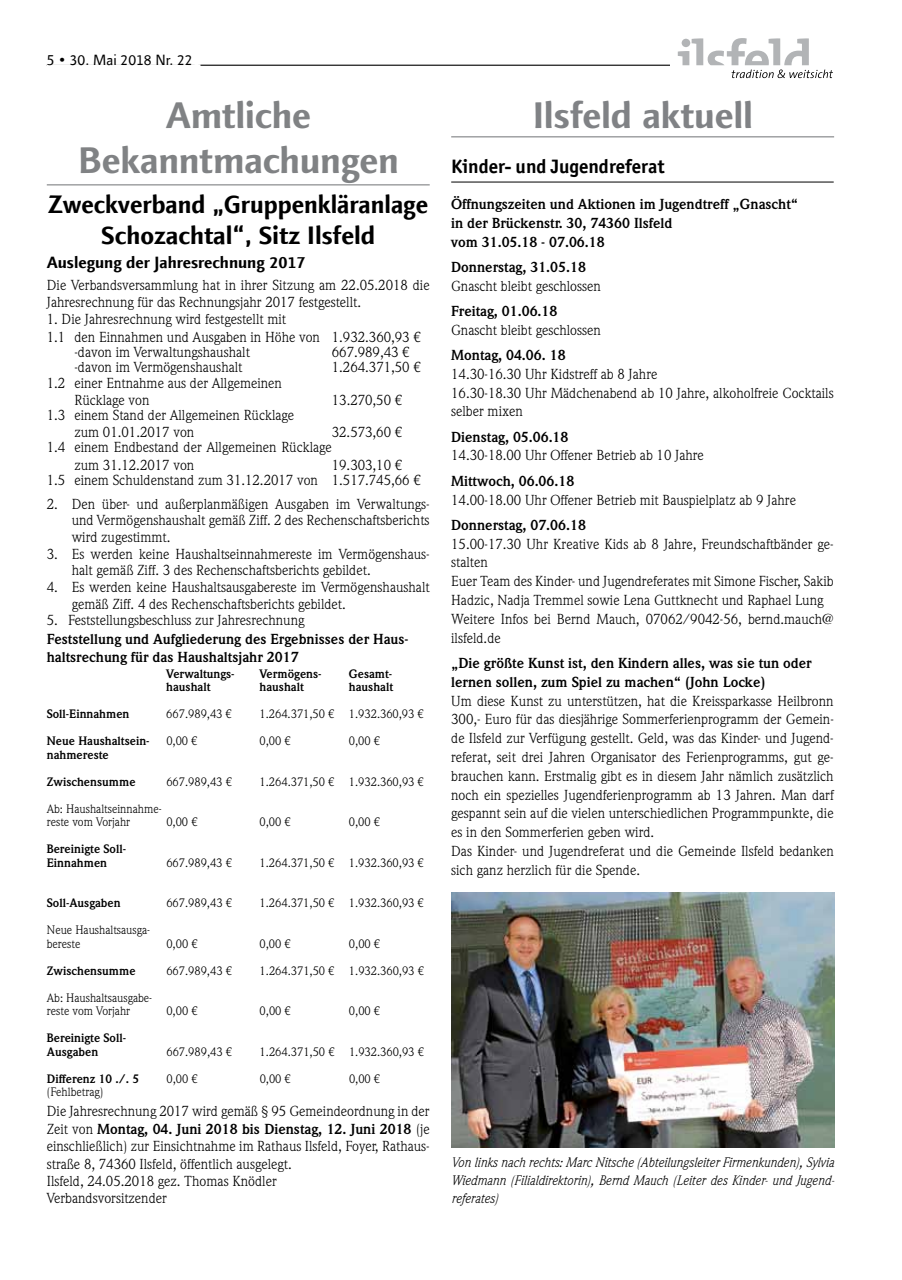
<style>
.page{position:relative;width:902px;height:1280px;background:#fff}
.page>*{position:absolute;margin:0;border:0;box-sizing:border-box;transform-origin:0 0}
.t1{font:700 37.5px/45px "Linotype Finnegan";letter-spacing:-.005em;color:#808284;text-align:center}
.t2{font:700 37.5px "Linotype Finnegan";letter-spacing:-.005em;color:#808285}
.t3{font:700 25.5px/30.8px "Linotype Finnegan";color:#000;text-align:center}
.t4{font:700 19.5px "Officina San ITC";color:#000}
.t5{font:700 16.5px "Linotype Finnegan";color:#000}
.t6{font:15px "Linotype Finnegan";color:#000}
.t7{font:14.25px/18.8px "Weidemann";color:#000}
.t8{font:700 14.25px/18.8px "Weidemann";color:#000}
.t9{font:italic 13.5px/18.1px "Weidemann";color:#000;text-align:justify;scale:.93 1}
.t10{font:12px/13.5px "Weidemann";color:#000}
.t11{font:700 12px/13.5px "Weidemann";color:#000}
.s1{color:#fff}
.s2{font-weight:700}
</style>
<div class="page">
<hr style="left:47px;top:184px;width:382px;height:1px;background:#808284">
<hr style="left:451px;top:182px;width:382px;height:1px;background:#000">
<hr style="left:451px;top:136px;width:383px;height:1px;background:#808285">
<img style="left:451px;top:892px;width:383px;height:256px">
<hr style="left:47px;top:65px;width:623px;height:1px;background:#000">
<div style="left:47px;top:64px;width:153px;height:5px;background:#fff"></div>
<svg style="left:677px;top:38px;width:156px;height:40px"></svg>
<p class="t6" style="left:47px;top:51px;width:155px">5 • 30. Mai 2018 Nr. 22<span class="s1">0</span></p>
<h1 class="t1" style="left:78px;top:93px;width:322px">Amtliche<br>Bekanntmachungen</h1>
<h2 class="t3" style="left:48px;top:190px;width:381px">Zweckverband „Gruppenkläranlage<br>Schozachtal“, Sitz Ilsfeld</h2>
<p class="t5" style="left:47px;top:253px;width:260px">Auslegung der Jahresrechnung 2017</p>
<p class="t7" style="left:47px;top:276px;width:384px;line-height:17.4px">Die Verbandsversammlung hat in ihrer Sitzung am 22.05.2018 die<br>Jahresrechnung für das Rechnungsjahr 2017 festgestellt.</p>
<p class="t7" style="left:47px;top:311px;width:375px;line-height:17.5px">1. Die Jahresrechnung wird festgestellt mit<br>1.1 den Einnahmen und Ausgaben in Höhe von 1.932.360,93 €</p>
<p class="t7" style="left:74px;top:343px;width:177px">-davon im Verwaltungshaushalt</p>
<p class="t7" style="left:332px;top:343px;width:79px">667.989,43 €</p>
<p class="t7" style="left:74px;top:358px;width:169px">-davon im Vermögenshaushalt</p>
<p class="t7" style="left:332px;top:358px;width:90px">1.264.371,50 €</p>
<p class="t7" style="left:74px;top:374px;width:209px;line-height:17.2px;text-indent:-28px">1.2 einer Entnahme aus der Allgemeinen<br>Rücklage von</p>
<p class="t7" style="left:332px;top:390px;width:72px">13.270,50 €</p>
<p class="t7" style="left:74px;top:406px;width:221px;line-height:17.2px;text-indent:-28px">1.3 einem Stand der Allgemeinen Rücklage zum 01.01.2017 von</p>
<p class="t7" style="left:47px;top:425px;width:357px;line-height:15.1px;text-indent:285px">32.573,60 €<br>1.4 einem Endbestand der Allgemeinen Rücklage</p>
<p class="t7" style="left:74px;top:455px;width:121px">zum 31.12.2017 von</p>
<p class="t7" style="left:47px;top:457px;width:375px;line-height:15.1px;text-indent:285px">19.303,10 €<br>1.5 einem Schuldenstand zum 31.12.2017 von 1.517.745,66 €</p>
<p class="t7" style="left:72px;top:495px;width:359px;line-height:16.6px;text-align:justify;text-indent:-25px">2. Den über- und außerplanmäßigen Ausgaben im Verwaltungs&shy;und Vermögenshaushalt gemäß Ziff. 2 des Rechenschaftsberichts wird zugestimmt.</p>
<p class="t7" style="left:72px;top:545px;width:359px;line-height:16.6px;text-indent:-25px">3. Es werden keine Haushaltseinnahmereste im Vermögenshaus&shy;halt gemäß Ziff. 3 des Rechenschaftsberichts gebildet.</p>
<p class="t7" style="left:72px;top:579px;width:359px;line-height:16.6px;text-indent:-25px">4. Es werden keine Haushaltsausgabereste im Vermögenshaushalt gemäß Ziff. 4 des Rechenschaftsberichts gebildet.</p>
<p class="t7" style="left:47px;top:611px;width:259px">5. Feststellungsbeschluss zur Jahresrechnung</p>
<p class="t8" style="left:47px;top:631px;width:363px;line-height:17.4px">Feststellung und Aufgliederung des Ergebnisses der Haus&shy;haltsrechung für das Haushaltsjahr 2017</p>
<p class="t11" style="left:166px;top:667px;width:70px">Verwaltungs&shy;haushalt</p>
<p class="t11" style="left:259px;top:667px;width:64px">Vermögens&shy;haushalt</p>
<p class="t11" style="left:349px;top:667px;width:46px">Gesamt&shy;haushalt</p>
<p class="t11" style="left:47px;top:707px;width:84px">Soll-Einnahmen</p>
<p class="t10" style="left:166px;top:707px;width:67px">667.989,43 €</p>
<p class="t10" style="left:259px;top:707px;width:166px">1.264.371,50 € 1.932.360,93 €</p>
<p class="t11" style="left:47px;top:734px;width:104px">Neue Haushaltsein&shy;nahmereste</p>
<p class="t10" style="left:166px;top:734px;width:33px">0,00 €</p>
<p class="t10" style="left:259px;top:734px;width:33px">0,00 €</p>
<p class="t10" style="left:349px;top:734px;width:33px">0,00 €</p>
<p class="t11" style="left:47px;top:775px;width:90px">Zwischensumme</p>
<p class="t10" style="left:166px;top:775px;width:67px">667.989,43 €</p>
<p class="t10" style="left:259px;top:775px;width:166px">1.264.371,50 € 1.932.360,93 €</p>
<p class="t10" style="left:47px;top:802px;width:116px">Ab: Haushaltseinnahme&shy;reste vom Vorjahr</p>
<p class="t10" style="left:166px;top:815px;width:33px">0,00 €</p>
<p class="t10" style="left:259px;top:815px;width:33px">0,00 €</p>
<p class="t10" style="left:349px;top:815px;width:33px">0,00 €</p>
<p class="t11" style="left:47px;top:842px;width:81px">Bereinigte Soll-<br>Einnahmen</p>
<p class="t10" style="left:166px;top:856px;width:67px">667.989,43 €</p>
<p class="t10" style="left:259px;top:856px;width:166px">1.264.371,50 € 1.932.360,93 €</p>
<p class="t11" style="left:47px;top:896px;width:75px">Soll-Ausgaben</p>
<p class="t10" style="left:166px;top:896px;width:67px">667.989,43 €</p>
<p class="t10" style="left:259px;top:896px;width:166px">1.264.371,50 € 1.932.360,93 €</p>
<p class="t10" style="left:47px;top:923px;width:105px">Neue Haushaltsausga&shy;bereste</p>
<p class="t10" style="left:166px;top:937px;width:33px">0,00 €</p>
<p class="t10" style="left:259px;top:937px;width:33px">0,00 €</p>
<p class="t10" style="left:349px;top:937px;width:33px">0,00 €</p>
<p class="t11" style="left:47px;top:964px;width:90px">Zwischensumme</p>
<p class="t10" style="left:166px;top:964px;width:67px">667.989,43 €</p>
<p class="t10" style="left:259px;top:964px;width:166px">1.264.371,50 € 1.932.360,93 €</p>
<p class="t10" style="left:47px;top:991px;width:107px">Ab: Haushaltsausgabe&shy;reste vom Vorjahr</p>
<p class="t10" style="left:166px;top:1004px;width:33px">0,00 €</p>
<p class="t10" style="left:259px;top:1004px;width:33px">0,00 €</p>
<p class="t10" style="left:349px;top:1004px;width:33px">0,00 €</p>
<p class="t11" style="left:47px;top:1032px;width:81px">Bereinigte Soll-<br>Ausgaben</p>
<p class="t10" style="left:166px;top:1045px;width:67px">667.989,43 €</p>
<p class="t10" style="left:259px;top:1045px;width:166px">1.264.371,50 € 1.932.360,93 €</p>
<p class="t11" style="left:47px;top:1072px;width:94px">Differenz 10 ./. 5</p>
<p class="t10" style="left:166px;top:1072px;width:33px">0,00 €</p>
<p class="t10" style="left:260px;top:1072px;width:33px">0,00 €</p>
<p class="t10" style="left:349px;top:1072px;width:33px">0,00 €</p>
<p class="t10" style="left:47px;top:1085px;width:58px">(Fehlbetrag)</p>
<p class="t7" style="left:47px;top:1103px;width:384px;line-height:17.4px">Die Jahresrechnung 2017 wird gemäß § 95 Gemeindeordnung in der Zeit von <span class="s2">Montag, 04. Juni 2018 bis Dienstag, 12. Juni 2018</span> (je einschließlich) zur Einsichtnahme im Rathaus Ilsfeld, Foyer, Rathaus&shy;straße 8, 74360 Ilsfeld, öffentlich ausgelegt.<br>Ilsfeld, 24.05.2018 gez. Thomas Knödler<br>Verbandsvorsitzender</p>
<h1 class="t2" style="left:532px;top:93px;width:222px">Ilsfeld aktuell</h1>
<h3 class="t4" style="left:451px;top:154px;width:215px">Kinder- und Jugendreferat</h3>
<p class="t8" style="left:451px;top:195px;width:348px">Öffnungszeiten und Aktionen im Jugendtreff „Gnascht“ in der Brückenstr. 30, 74360 Ilsfeld<br>vom 31.05.18 - 07.06.18</p>
<p class="t8" style="left:451px;top:258px;width:136px">Donnerstag, 31.05.18</p>
<p class="t7" style="left:451px;top:276px;width:151px">Gnascht bleibt geschlossen</p>
<p class="t8" style="left:451px;top:302px;width:108px">Freitag, 01.06.18</p>
<p class="t7" style="left:451px;top:320px;width:151px">Gnascht bleibt geschlossen</p>
<p class="t8" style="left:451px;top:346px;width:116px">Montag, 04.06. 18</p>
<p class="t7" style="left:451px;top:364px;width:384px">14.30-16.30 Uhr Kidstreff ab 8 Jahre<br>16.30-18.30 Uhr Mädchenabend ab 10 Jahre, alkoholfreie Cocktails selber mixen</p>
<p class="t8" style="left:451px;top:427px;width:119px">Dienstag, 05.06.18</p>
<p class="t7" style="left:451px;top:446px;width:254px">14.30-18.00 Uhr Offener Betrieb ab 10 Jahre</p>
<p class="t8" style="left:451px;top:472px;width:125px">Mittwoch, 06.06.18</p>
<p class="t7" style="left:451px;top:490px;width:346px">14.00-18.00 Uhr Offener Betrieb mit Bauspielplatz ab 9 Jahre</p>
<p class="t8" style="left:451px;top:516px;width:136px">Donnerstag, 07.06.18</p>
<p class="t7" style="left:451px;top:534px;width:384px">15.00-17.30 Uhr Kreative Kids ab 8 Jahre, Freundschaftbänder ge&shy;stalten<br>Euer Team des Kinder- und Jugendreferates mit Simone Fischer, Sakib Hadzic, Nadja Tremmel sowie Lena Guttknecht und Raphael Lung Weitere Infos bei Bernd Mauch, 07062/9042-56, bernd.mauch@ ilsfeld.de</p>
<p class="t8" style="left:451px;top:654px;width:362px">„Die größte Kunst ist, den Kindern alles, was sie tun oder lernen sollen, zum Spiel zu machen“ (John Locke)</p>
<p class="t7" style="left:451px;top:691px;width:384px">Um diese Kunst zu unterstützen, hat die Kreissparkasse Heilbronn 300,- Euro für das diesjährige Sommerferienprogramm der Gemein&shy;de Ilsfeld zur Verfügung gestellt. Geld, was das Kinder- und Jugend&shy;referat, seit drei Jahren Organisator des Ferienprogramms, gut ge&shy;brauchen kann. Erstmalig gibt es in diesem Jahr nämlich zusätzlich noch ein spezielles Jugendferienprogramm ab 13 Jahren. Man darf gespannt sein auf die vielen unterschiedlichen Programmpunkte, die es in den Sommerferien geben wird.<br>Das Kinder- und Jugendreferat und die Gemeinde Ilsfeld bedanken sich ganz herzlich für die Spende.</p>
<p class="t9" style="left:451px;top:1153px;width:413px">Von links nach rechts: Marc Nitsche (Abteilungsleiter Firmenkunden), Sylvia Wiedmann (Filialdirektorin), Bernd Mauch (Leiter des Kinder- und Jugend&shy;referates)</p>
</div>
